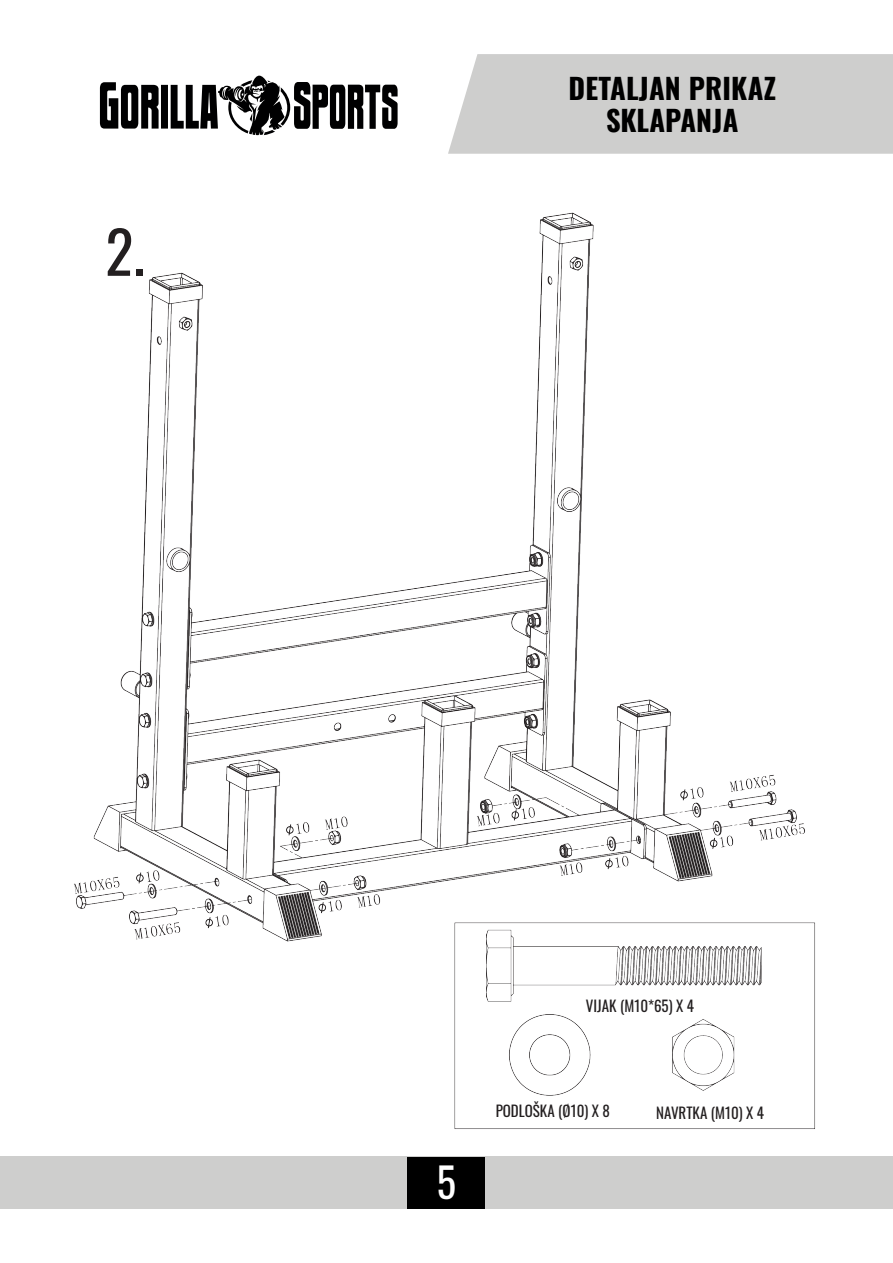
<style>
.page{position:relative;width:893px;height:1263px;background:#fff}
.page>*{position:absolute;margin:0;border:0;box-sizing:border-box;transform-origin:0 0}
.t1{font:58.5px "Oswald";color:#231f20}
.t2{font:40.5px "Oswald";color:#fff}
.t3{font:700 28.5px "Oswald";letter-spacing:.01em;color:#000}
.t4{font:15px "Oswald";color:#231f20}
</style>
<div class="page">
<img style="left:74px;top:212px;width:731px;height:730px">
<img style="left:446px;top:916px;width:369px;height:213px">
<div style="left:448px;top:54px;width:445px;height:100px;background:#cececd"></div>
<div style="left:0;top:1156px;width:892px;height:53px;background:#cececd"></div>
<div style="left:408px;top:1157px;width:77px;height:51px;background:#000"></div>
<svg style="left:100px;top:76px;width:298px;height:59px"></svg>
<p class="t1" style="left:105px;top:200px;width:40px">2.</p>
<p class="t3" style="left:568px;top:63px;width:209px">DETALJAN PRIKAZ</p>
<p class="t3" style="left:606px;top:95px;width:134px">SKLAPANJA</p>
<p class="t2" style="left:437px;top:1147px;width:21px">5</p>
<p class="t4" style="left:586px;top:992px;width:110px">VIJAK (M10*65) X 4</p>
<p class="t4" style="left:496px;top:1098px;width:116px">PODLOŠKA (Ø10) X 8</p>
<p class="t4" style="left:656px;top:1099px;width:109px">NAVRTKA (M10) X 4</p>
</div>
